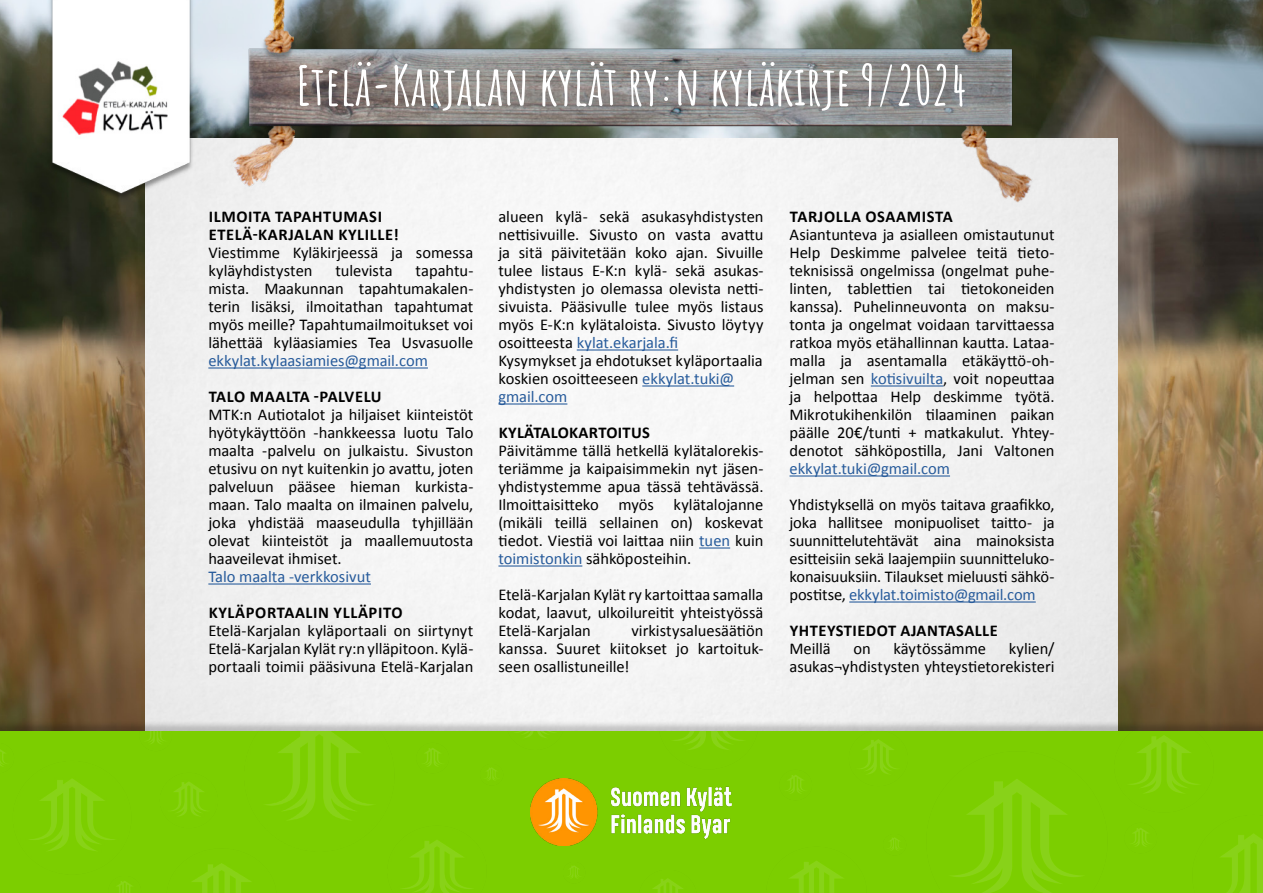
<style>
.page{position:relative;width:1263px;height:893px;background:#fff}
.page>*{position:absolute;margin:0;border:0;box-sizing:border-box;transform-origin:0 0}
.t1{font:700 54px "Amatic SC";color:#fff}
.t2{font:16.5px/18px "Calibri";letter-spacing:-.005em;color:#000;text-align:justify}
.t3{font:700 16.5px/18px "Calibri";letter-spacing:.04em;color:#000}
.t4{font:16.5px "Calibri";letter-spacing:-.005em;color:#275b9b}
.t5{font:700 16.5px "Calibri";letter-spacing:.02em;color:#000}
.s1{color:#275b9b}
</style>
<div class="page">
<img style="left:1117px;top:0;width:146px;height:720px">
<img style="left:0;top:0;width:145px;height:720px">
<img style="left:132px;top:0;width:999px;height:213px">
<img style="left:47px;top:0;width:148px;height:204px">
<div style="left:0;top:720px;width:1263px;height:173px;background:#000;opacity:.2"></div>
<div style="left:0;top:731px;width:1263px;height:162px;background:#7cce00"></div>
<img style="left:530px;top:779px;width:202px;height:67px">
<img style="left:902px;top:726px;width:227px;height:167px">
<img style="left:172px;top:782px;width:34px;height:34px">
<img style="left:861px;top:731px;width:53px;height:61px">
<img style="left:653px;top:878px;width:30px;height:15px">
<img style="left:516px;top:731px;width:39px;height:7px">
<img style="left:1120px;top:824px;width:28px;height:32px">
<img style="left:787px;top:775px;width:16px;height:18px">
<img style="left:890px;top:834px;width:18px;height:23px">
<img style="left:570px;top:866px;width:9px;height:12px">
<img style="left:487px;top:768px;width:9px;height:12px">
<img style="left:424px;top:748px;width:16px;height:18px">
<img style="left:119px;top:888px;width:11px;height:5px">
<img style="left:147px;top:731px;width:17px;height:13px">
<img style="left:266px;top:731px;width:107px;height:89px">
<img style="left:402px;top:840px;width:70px;height:53px">
<img style="left:646px;top:731px;width:98px;height:49px">
<img style="left:0;top:750px;width:132px;height:138px">
<img style="left:192px;top:863px;width:59px;height:30px">
<img style="left:790px;top:861px;width:53px;height:32px">
<img style="left:1221px;top:834px;width:42px;height:59px">
<img style="left:1101px;top:731px;width:97px;height:93px">
<hr style="left:208px;top:367px;width:220px;height:2px;background:#275b9b">
<hr style="left:208px;top:583px;width:163px;height:2px;background:#275b9b">
<hr style="left:577px;top:349px;width:101px;height:2px;background:#275b9b">
<hr style="left:642px;top:385px;width:92px;height:2px;background:#275b9b">
<hr style="left:498px;top:403px;width:69px;height:2px;background:#275b9b">
<hr style="left:699px;top:547px;width:31px;height:2px;background:#275b9b">
<hr style="left:498px;top:565px;width:84px;height:2px;background:#275b9b">
<hr style="left:871px;top:385px;width:72px;height:2px;background:#275b9b">
<hr style="left:789px;top:475px;width:161px;height:2px;background:#275b9b">
<hr style="left:849px;top:601px;width:187px;height:2px;background:#275b9b">
<h1 class="t1" style="left:296px;top:44px;width:672px">Etelä-Karjalan kylät ry:n kyläkirje 9/2024</h1>
<p class="t3" style="left:209px;top:207px;width:192px">ILMOITA TAPAHTUMASI<br>ETELÄ-KARJALAN KYLILLE!</p>
<p class="t2" style="left:208px;top:243px;width:267px">Viestimme Kyläkirjeessä ja somessa kyläyhdistysten</p>
<p class="t2" style="left:208px;top:261px;width:267px;text-indent:207px">tapahtu&shy;mista. Maakunnan tapahtumakalen&shy;terin lisäksi, ilmoitathan tapahtumat myös meille? Tapahtumailmoitukset voi lähettää kyläasiamies Tea Usvasuolle</p>
<p class="t4" style="left:208px;top:349px;width:221px">ekkylat.kylaasiamies@gmail.com</p>
<p class="t3" style="left:209px;top:387px;width:175px">TALO MAALTA -PALVELU</p>
<p class="t2" style="left:208px;top:405px;width:267px">MTK:n Autiotalot ja hiljaiset kiinteistöt hyötykäyttöön -hankkeessa luotu Talo maalta -palvelu on julkaistu. Sivuston etusivu on nyt kuitenkin jo avattu, joten palveluun pääsee hieman kurkista&shy;maan. Talo maalta on ilmainen palvelu, joka yhdistää maaseudulla tyhjillään olevat kiinteistöt ja maallemuutosta haaveilevat ihmiset.</p>
<p class="t4" style="left:208px;top:565px;width:164px">Talo maalta -verkkosivut</p>
<p class="t3" style="left:209px;top:603px;width:195px">KYLÄPORTAALIN YLLÄPITO</p>
<p class="t2" style="left:208px;top:621px;width:267px">Etelä-Karjalan kyläportaali on siirtynyt Etelä-Karjalan Kylät ry:n ylläpitoon. Kylä&shy;portaali toimii pääsivuna Etelä-Karjalan</p>
<p class="t2" style="left:335px;top:261px;width:59px">tulevista</p>
<p class="t2" style="left:498px;top:207px;width:267px;text-align:left">alueen kylä- sekä asukasyhdistysten nettisivuille. Sivusto on vasta avattu ja sitä päivitetään koko ajan. Sivuille tulee listaus E-K:n kylä- sekä asukas&shy;yhdistysten jo olemassa olevista netti&shy;sivuista. Pääsivulle tulee myös listaus myös E-K:n kylätaloista. Sivusto löytyy osoitteesta <span class="s1">kylat.ekarjala.fi<br></span>Kysymykset ja ehdotukset kyläportaalia koskien osoitteeseen <span class="s1">ekkylat.tuki@ gmail.com</span></p>
<p class="t5" style="left:499px;top:421px;width:153px">KYLÄTALOKARTOITUS</p>
<p class="t2" style="left:498px;top:441px;width:267px">Päivitämme tällä hetkellä kylätalorekis&shy;teriämme ja kaipaisimmekin nyt jäsen&shy;yhdistystemme apua tässä tehtävässä.<br>Ilmoittaisitteko myös kylätalojanne (mikäli teillä sellainen on) koskevat tiedot. Viestiä voi laittaa niin <span class="s1">tuen</span> kuin <span class="s1">toimistonkin</span> sähköposteihin.</p>
<p class="t2" style="left:498px;top:585px;width:267px">Etelä-Karjalan Kylät ry kartoittaa samalla kodat, laavut, ulkoilureitit yhteistyössä Etelä-Karjalan</p>
<p class="t2" style="left:498px;top:621px;width:267px;text-indent:133px">virkistysaluesäätiön kanssa. Suuret kiitokset jo kartoituk&shy;seen osallistuneille!</p>
<p class="t3" style="left:790px;top:207px;width:164px">TARJOLLA OSAAMISTA</p>
<p class="t2" style="left:789px;top:225px;width:267px">Asiantunteva ja asialleen omistautunut Help Deskimme palvelee teitä tieto&shy;teknisissä ongelmissa (ongelmat puhe&shy;linten, tablettien tai tietokoneiden kanssa). Puhelinneuvonta on maksu&shy;tonta ja ongelmat voidaan tarvittaessa ratkoa myös etähallinnan kautta. Lataa&shy;malla ja asentamalla etäkäyttö-oh&shy;jelman sen <span class="s1">kotisivuilta</span>, voit nopeuttaa ja helpottaa Help deskimme työtä.<br>Mikrotukihenkilön tilaaminen paikan päälle 20€/tunti + matkakulut. Yhtey&shy;denotot sähköpostilla, Jani Valtonen</p>
<p class="t4" style="left:789px;top:457px;width:162px">ekkylat.tuki@gmail.com</p>
<p class="t2" style="left:789px;top:495px;width:267px">Yhdistyksellä on myös taitava graafikko, joka hallitsee monipuoliset taitto- ja suunnittelutehtävät aina mainoksista esitteisiin sekä laajempiin suunnitteluko&shy;konaisuuksiin. Tilaukset mieluusti sähkö&shy;postitse, <span class="s1">ekkylat.toimisto@gmail.com</span></p>
<p class="t3" style="left:790px;top:621px;width:209px">YHTEYSTIEDOT AJANTASALLE</p>
<p class="t2" style="left:789px;top:639px;width:43px">Meillä</p>
<p class="t2" style="left:853px;top:639px;width:19px">on</p>
<p class="t2" style="left:893px;top:639px;width:94px">käytössämme</p>
<p class="t2" style="left:789px;top:639px;width:267px;text-align:right">kylien/<br>asukas¬yhdistysten yhteystietorekisteri</p>
</div>
